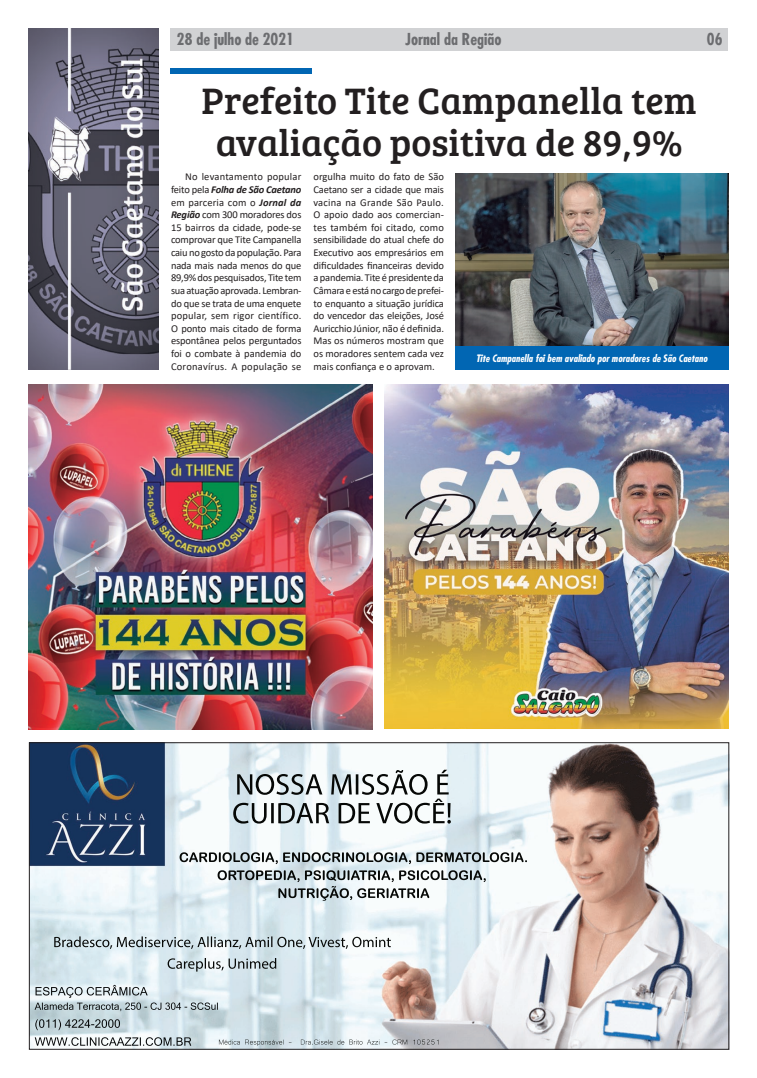
<style>
.page{position:relative;width:757px;height:1078px;background:#fff}
.page>*{position:absolute;margin:0;border:0;box-sizing:border-box;transform-origin:0 0}
.Titulos{font:38px "Bree Serif";color:#231f20}
.Texto{font:700 condensed 16px "Futura";color:#6c6d70}
.Texto-2{font:10.5px/12.6px "Calibri";color:#231f20;text-align:justify}
.Legendas_novas{font:italic 700 condensed 10px "Futura";color:#fff}
.s1{font-weight:700;font-style:italic}
</style>
<div class="page">
<div style="left:170px;top:28px;width:558px;height:23px;background:#d1d2d4"></div>
<img style="left:28px;top:29px;width:131px;height:340px">
<div style="left:170px;top:68px;width:142px;height:6px;background:#0166b3"></div>
<img style="left:384px;top:384px;width:345px;height:344px">
<img style="left:28px;top:385px;width:344px;height:344px">
<img style="left:31px;top:744px;width:696px;height:303px">
<img style="left:455px;top:173px;width:273px;height:173px">
<div style="left:455px;top:346px;width:273px;height:23px;background:#0166b3"></div>
<p class="Texto" style="left:177px;top:29px;width:119px">28 de julho de 2021</p>
<p class="Texto" style="left:405px;top:29px;width:97px">Jornal da Região</p>
<p class="Texto" style="left:707px;top:29px;width:17px">06</p>
<p class="Titulos" style="left:202px;top:73px;width:496px">Prefeito Tite Campanella tem</p>
<p class="Titulos" style="left:216px;top:115px;width:468px">avaliação positiva de 89,9%</p>
<p class="Texto-2" style="left:171px;top:170px;width:132px;text-indent:14px">No levantamento popular feito pela <span class="s1">Folha de São Caetano </span>em parceria com o <span class="s1">Jornal da Região</span> com 300 moradores dos 15 bairros da cidade, pode-se comprovar que Tite Campanella caiu no gosto da população. Para nada mais nada menos do que 89,9% dos pesquisados, Tite tem sua atuação aprovada. Lembran&shy;do que se trata de uma enquete popular, sem rigor científico.<br>O ponto mais citado de forma espontânea pelos perguntados foi o combate à pandemia do Coronavírus. A população se</p>
<p class="Texto-2" style="left:313px;top:170px;width:132px">orgulha muito do fato de São Caetano ser a cidade que mais vacina na Grande São Paulo.<br>O apoio dado aos comercian&shy;tes também foi citado, como sensibilidade do atual chefe do Executivo aos empresários em dificuldades financeiras devido a pandemia. Tite é presidente da Câmara e está no cargo de prefei&shy;to enquanto a situação jurídica do vencedor das eleições, José Auricchio Júnior, não é definida.<br>Mas os números mostram que os moradores sentem cada vez mais confiança e o aprovam.</p>
<p class="Legendas_novas" style="left:476px;top:351px;width:233px">Tite Campanella foi bem avaliado por moradores de São Caetano</p>
</div>
